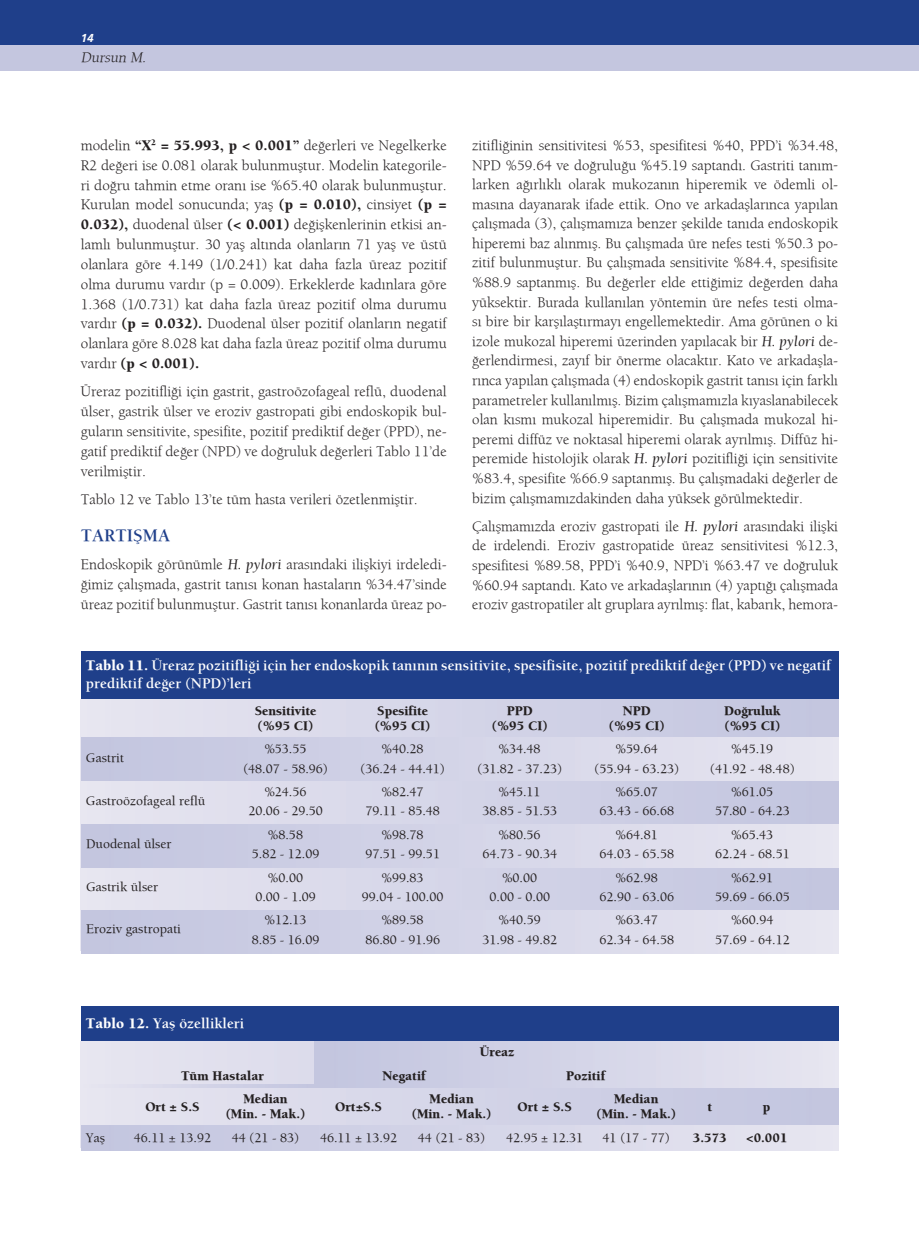
<style>
.page{position:relative;width:919px;height:1238px;background:#fff}
.page>*{position:absolute;margin:0;border:0;box-sizing:border-box;transform-origin:0 0}
.t1{font:700 18px "Berkeley";color:#1f3f8a}
.t2{font:300 15px/19.6px "Berkeley";color:#231f20;text-align:justify}
.t3{font:700 15px/18px "Berkeley";color:#fff}
.t4{font:italic 300 15px "Berkeley";color:#231f20}
.t5{font:500 13.5px "Berkeley";color:#231f20}
.t6{font:900 13.5px "Berkeley";color:#231f20}
.t7{font:italic 700 12px "Fruga Sans";color:#fff}
.s1{font-weight:900}
.s2{font-weight:400;font-style:italic}
</style>
<div class="page">
<hr style="left:918px;top:0;width:1px;height:45px;background:#1f3f8a">
<div style="left:0;top:44px;width:918px;height:27px;background:#c4c6df"></div>
<div style="left:0;top:0;width:918px;height:45px;background:#1f3f8a"></div>
<svg style="left:918px;top:45px;width:1px;height:26px"></svg>
<div style="left:81px;top:699px;width:757px;height:251px;background:linear-gradient(to right,#e7e5f0,#c2c5df)"></div>
<div style="left:81px;top:737px;width:757px;height:43px;background:linear-gradient(to right,#c2c4df,#e7e6f0)"></div>
<div style="left:81px;top:824px;width:757px;height:43px;background:linear-gradient(to right,#c2c4df,#e7e6f0)"></div>
<div style="left:81px;top:910px;width:757px;height:43px;background:linear-gradient(to right,#c2c4df,#e7e6f0)"></div>
<div style="left:81px;top:651px;width:757px;height:48px;background:#1f3f8a"></div>
<div style="left:81px;top:1041px;width:757px;height:106px;background:linear-gradient(to right,#e6e5f0,#c3c5df)"></div>
<svg style="left:81px;top:1084px;width:233px;height:3px"></svg>
<div style="left:81px;top:1125px;width:757px;height:24px;background:linear-gradient(to right,#c2c4df,#e7e6f0)"></div>
<div style="left:81px;top:1006px;width:757px;height:34px;background:#1f3f8a"></div>
<div style="left:314px;top:1041px;width:524px;height:46px;background:linear-gradient(to right,#c2c4df,#e7e6f0)"></div>
<p class="t7" style="left:81px;top:31px;width:14px">14</p>
<p class="t4" style="left:81px;top:49px;width:70px">Dursun M.</p>
<p class="t2" style="left:81px;top:135px;width:367px">modelin <span class="s1">“X</span><sup>2</sup> <span class="s1">= 55.993, p &lt; 0.001”</span> değerleri ve Negelkerke R2 değeri ise 0.081 olarak bulunmuştur. Modelin kategorile&shy;ri doğru tahmin etme oranı ise %65.40 olarak bulunmuştur.<br>Kurulan model sonucunda; yaş <span class="s1">(p = 0.010),</span> cinsiyet <span class="s1">(p = 0.032),</span> duodenal ülser <span class="s1">(&lt; 0.001)</span> değişkenlerinin etkisi an&shy;lamlı bulunmuştur. 30 yaş altında olanların 71 yaş ve üstü olanlara göre 4.149 (1/0.241) kat daha fazla üreaz pozitif olma durumu vardır (p = 0.009). Erkeklerde kadınlara göre 1.368 (1/0.731) kat daha fazla üreaz pozitif olma durumu vardır <span class="s1">(p = 0.032).</span> Duodenal ülser pozitif olanların negatif olanlara göre 8.028 kat daha fazla üreaz pozitif olma durumu vardır <span class="s1">(p &lt; 0.001).</span></p>
<p class="t2" style="left:81px;top:381px;width:367px">Üreraz pozitifliği için gastrit, gastroözofageal reflü, duodenal ülser, gastrik ülser ve eroziv gastropati gibi endoskopik bul&shy;guların sensitivite, spesifite, pozitif prediktif değer (PPD), ne&shy;gatif prediktif değer (NPD) ve doğruluk değerleri Tablo 11’de verilmiştir.</p>
<p class="t2" style="left:81px;top:489px;width:338px">Tablo 12 ve Tablo 13’te tüm hasta verileri özetlenmiştir.</p>
<p class="t1" style="left:81px;top:524px;width:91px">TARTIŞMA</p>
<p class="t2" style="left:81px;top:554px;width:367px">Endoskopik görünümle <span class="s2">H. pylori</span> arasındaki ilişkiyi irdeledi&shy;ğimiz çalışmada, gastrit tanısı konan hastaların %34.47’sinde üreaz pozitif bulunmuştur. Gastrit tanısı konanlarda üreaz po-</p>
<p class="t2" style="left:472px;top:135px;width:367px">zitifliğinin sensitivitesi %53, spesifitesi %40, PPD’i %34.48, NPD %59.64 ve doğruluğu %45.19 saptandı. Gastriti tanım&shy;larken ağırlıklı olarak mukozanın hiperemik ve ödemli ol&shy;masına dayanarak ifade ettik. Ono ve arkadaşlarınca yapılan çalışmada (3), çalışmamıza benzer şekilde tanıda endoskopik hiperemi baz alınmış. Bu çalışmada üre nefes testi %50.3 po&shy;zitif bulunmuştur. Bu çalışmada sensitivite %84.4, spesifisite %88.9 saptanmış. Bu değerler elde ettiğimiz değerden daha yüksektir. Burada kullanılan yöntemin üre nefes testi olma&shy;sı bire bir karşılaştırmayı engellemektedir. Ama görünen o ki izole mukozal hiperemi üzerinden yapılacak bir <span class="s2">H. pylori</span> de&shy;ğerlendirmesi, zayıf bir önerme olacaktır. Kato ve arkadaşla&shy;rınca yapılan çalışmada (4) endoskopik gastrit tanısı için farklı parametreler kullanılmış. Bizim çalışmamızla kıyaslanabilecek olan kısmı mukozal hiperemidir. Bu çalışmada mukozal hi&shy;peremi diffüz ve noktasal hiperemi olarak ayrılmış. Diffüz hi&shy;peremide histolojik olarak <span class="s2">H. pylori</span> pozitifliği için sensitivite %83.4, spesifite %66.9 saptanmış. Bu çalışmadaki değerler de bizim çalışmamızdakinden daha yüksek görülmektedir.</p>
<p class="t2" style="left:472px;top:516px;width:367px">Çalışmamızda eroziv gastropati ile <span class="s2">H. pylori</span> arasındaki ilişki de irdelendi. Eroziv gastropatide üreaz sensitivitesi %12.3, spesifitesi %89.58, PPD’i %40.9, NPD’i %63.47 ve doğruluk %60.94 saptandı. Kato ve arkadaşlarının (4) yaptığı çalışmada eroziv gastropatiler alt gruplara ayrılmış: flat, kabarık, hemora-</p>
<p class="t3" style="left:86px;top:656px;width:746px"><span class="s1">Tablo 11.</span> Üreraz pozitifliği için her endoskopik tanının sensitivite, spesifisite, pozitif prediktif değer (PPD) ve negatif prediktif değer (NPD)’leri</p>
<p class="t6" style="left:255px;top:702px;width:63px">Sensitivite</p>
<p class="t6" style="left:377px;top:702px;width:52px">Spesifite</p>
<p class="t6" style="left:506px;top:702px;width:28px">PPD</p>
<p class="t6" style="left:622px;top:702px;width:30px">NPD</p>
<p class="t6" style="left:724px;top:702px;width:58px">Doğruluk</p>
<p class="t6" style="left:257px;top:717px;width:57px">(%95 CI)</p>
<p class="t6" style="left:375px;top:717px;width:57px">(%95 CI)</p>
<p class="t6" style="left:492px;top:717px;width:57px">(%95 CI)</p>
<p class="t6" style="left:609px;top:717px;width:57px">(%95 CI)</p>
<p class="t6" style="left:724px;top:717px;width:57px">(%95 CI)</p>
<p class="t5" style="left:86px;top:750px;width:40px">Gastrit</p>
<p class="t5" style="left:265px;top:741px;width:43px">%53.55</p>
<p class="t5" style="left:382px;top:741px;width:43px">%40.28</p>
<p class="t5" style="left:499px;top:741px;width:43px">%34.48</p>
<p class="t5" style="left:616px;top:741px;width:43px">%59.64</p>
<p class="t5" style="left:731px;top:741px;width:43px">%45.19</p>
<p class="t5" style="left:243px;top:760px;width:87px">(48.07 - 58.96)</p>
<p class="t5" style="left:360px;top:760px;width:87px">(36.24 - 44.41)</p>
<p class="t5" style="left:477px;top:760px;width:87px">(31.82 - 37.23)</p>
<p class="t5" style="left:594px;top:760px;width:87px">(55.94 - 63.23)</p>
<p class="t5" style="left:709px;top:760px;width:87px">(41.92 - 48.48)</p>
<p class="t5" style="left:86px;top:792px;width:121px">Gastroözofageal reflü</p>
<p class="t5" style="left:86px;top:835px;width:87px">Duodenal ülser</p>
<p class="t5" style="left:86px;top:878px;width:74px">Gastrik ülser</p>
<p class="t5" style="left:86px;top:921px;width:96px">Eroziv gastropati</p>
<p class="t5" style="left:265px;top:783px;width:43px">%24.56</p>
<p class="t5" style="left:382px;top:783px;width:43px">%82.47</p>
<p class="t5" style="left:499px;top:783px;width:43px">%45.11</p>
<p class="t5" style="left:616px;top:783px;width:43px">%65.07</p>
<p class="t5" style="left:731px;top:783px;width:43px">%61.05</p>
<p class="t5" style="left:248px;top:803px;width:76px">20.06 - 29.50</p>
<p class="t5" style="left:365px;top:803px;width:76px">79.11 - 85.48</p>
<p class="t5" style="left:482px;top:803px;width:76px">38.85 - 51.53</p>
<p class="t5" style="left:599px;top:803px;width:76px">63.43 - 66.68</p>
<p class="t5" style="left:715px;top:803px;width:76px">57.80 - 64.23</p>
<p class="t5" style="left:268px;top:826px;width:36px">%8.58</p>
<p class="t5" style="left:382px;top:826px;width:43px">%98.78</p>
<p class="t5" style="left:499px;top:826px;width:43px">%80.56</p>
<p class="t5" style="left:616px;top:826px;width:43px">%64.81</p>
<p class="t5" style="left:731px;top:826px;width:43px">%65.43</p>
<p class="t5" style="left:252px;top:845px;width:69px">5.82 - 12.09</p>
<p class="t5" style="left:365px;top:845px;width:76px">97.51 - 99.51</p>
<p class="t5" style="left:482px;top:845px;width:76px">64.73 - 90.34</p>
<p class="t5" style="left:599px;top:845px;width:76px">64.03 - 65.58</p>
<p class="t5" style="left:715px;top:845px;width:76px">62.24 - 68.51</p>
<p class="t5" style="left:268px;top:869px;width:36px">%0.00</p>
<p class="t5" style="left:382px;top:869px;width:43px">%99.83</p>
<p class="t5" style="left:502px;top:869px;width:36px">%0.00</p>
<p class="t5" style="left:616px;top:869px;width:43px">%62.98</p>
<p class="t5" style="left:731px;top:869px;width:43px">%62.91</p>
<p class="t5" style="left:255px;top:888px;width:62px">0.00 - 1.09</p>
<p class="t5" style="left:362px;top:888px;width:83px">99.04 - 100.00</p>
<p class="t5" style="left:489px;top:888px;width:62px">0.00 - 0.00</p>
<p class="t5" style="left:599px;top:888px;width:76px">62.90 - 63.06</p>
<p class="t5" style="left:715px;top:888px;width:76px">59.69 - 66.05</p>
<p class="t5" style="left:265px;top:912px;width:43px">%12.13</p>
<p class="t5" style="left:382px;top:912px;width:43px">%89.58</p>
<p class="t5" style="left:499px;top:912px;width:43px">%40.59</p>
<p class="t5" style="left:616px;top:912px;width:43px">%63.47</p>
<p class="t5" style="left:731px;top:912px;width:43px">%60.94</p>
<p class="t5" style="left:252px;top:931px;width:69px">8.85 - 16.09</p>
<p class="t5" style="left:365px;top:931px;width:76px">86.80 - 91.96</p>
<p class="t5" style="left:482px;top:931px;width:76px">31.98 - 49.82</p>
<p class="t5" style="left:599px;top:931px;width:76px">62.34 - 64.58</p>
<p class="t5" style="left:715px;top:931px;width:76px">57.69 - 64.12</p>
<p class="t3" style="left:86px;top:1014px;width:160px"><span class="s1">Tablo 12.</span> Yaş özellikleri</p>
<p class="t6" style="left:480px;top:1043px;width:36px">Üreaz</p>
<p class="t6" style="left:181px;top:1067px;width:84px">Tüm Hastalar</p>
<p class="t6" style="left:382px;top:1067px;width:44px">Negatif</p>
<p class="t6" style="left:566px;top:1067px;width:40px">Pozitif</p>
<p class="t6" style="left:243px;top:1090px;width:46px">Median</p>
<p class="t6" style="left:429px;top:1090px;width:46px">Median</p>
<p class="t6" style="left:614px;top:1090px;width:46px">Median</p>
<p class="t6" style="left:145px;top:1098px;width:56px">Ort ± S.S</p>
<p class="t6" style="left:226px;top:1105px;width:81px">(Min. - Mak.)</p>
<p class="t6" style="left:335px;top:1098px;width:48px">Ort±S.S</p>
<p class="t6" style="left:517px;top:1098px;width:56px">Ort ± S.S</p>
<p class="t6" style="left:412px;top:1105px;width:81px">(Min. - Mak.)</p>
<p class="t6" style="left:596px;top:1105px;width:81px">(Min. - Mak.)</p>
<p class="t6" style="left:707px;top:1098px;width:6px">t</p>
<p class="t6" style="left:763px;top:1098px;width:9px">p</p>
<p class="t5" style="left:86px;top:1129px;width:20px">Yaş</p>
<p class="t5" style="left:134px;top:1129px;width:79px">46.11 ± 13.92</p>
<p class="t5" style="left:232px;top:1129px;width:69px">44 (21 - 83)</p>
<p class="t5" style="left:320px;top:1129px;width:79px">46.11 ± 13.92</p>
<p class="t5" style="left:418px;top:1129px;width:69px">44 (21 - 83)</p>
<p class="t5" style="left:506px;top:1129px;width:79px">42.95 ± 12.31</p>
<p class="t5" style="left:602px;top:1129px;width:69px">41 (17 - 77)</p>
<p class="t6" style="left:693px;top:1129px;width:35px">3.573</p>
<p class="t6" style="left:746px;top:1129px;width:43px">&lt;0.001</p>
</div>
